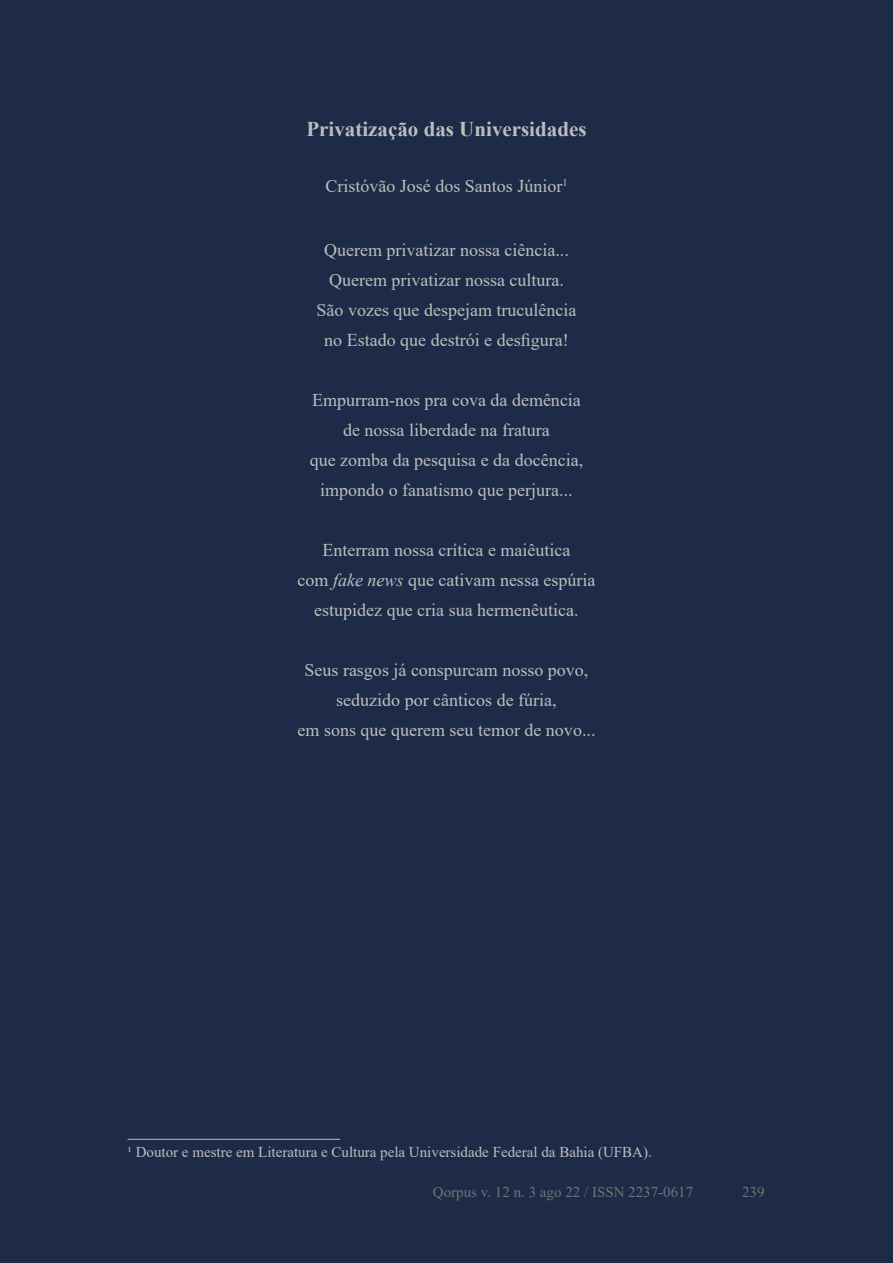
<style>
.page{position:relative;width:893px;height:1263px;background:#1d2b48}
.page>*{position:absolute;margin:0;border:0;box-sizing:border-box;transform-origin:0 0}
.titulo_capitulo{font:700 21px "Times New Roman";color:#bdbdbd}
.continuacao{font:18px "Times New Roman";color:#bdbdbd}
.local{font:18px "Times New Roman";color:#bdbdbd}
.rodape{font:15px "Times New Roman";color:#bdbdbd}
.t1{font:15px "Times New Roman";color:#737373}
.s1{font-style:italic}
</style>
<div class="page">
<hr style="left:128px;top:1139px;width:212px;height:1px;background:#bdbdbd">
<p class="titulo_capitulo" style="left:306px;top:114px;width:281px">Privatização das Universidades</p>
<p class="local" style="left:325px;top:173px;width:244px">Cristóvão José dos Santos Júnior<sup>1</sup></p>
<p class="continuacao" style="left:324px;top:238px;width:246px">Querem privatizar nossa ciência...</p>
<p class="continuacao" style="left:329px;top:268px;width:236px">Querem privatizar nossa cultura.</p>
<p class="continuacao" style="left:317px;top:298px;width:261px">São vozes que despejam truculência</p>
<p class="continuacao" style="left:324px;top:328px;width:246px">no Estado que destrói e desfigura!</p>
<p class="continuacao" style="left:312px;top:388px;width:270px">Empurram-nos pra cova da demência</p>
<p class="continuacao" style="left:343px;top:418px;width:208px">de nossa liberdade na fratura</p>
<p class="continuacao" style="left:310px;top:448px;width:275px">que zomba da pesquisa e da docência,</p>
<p class="continuacao" style="left:320px;top:478px;width:254px">impondo o fanatismo que perjura...</p>
<p class="continuacao" style="left:323px;top:538px;width:249px">Enterram nossa crítica e maiêutica</p>
<p class="continuacao" style="left:298px;top:568px;width:299px">com <span class="s1">fake news</span> que cativam nessa espúria</p>
<p class="continuacao" style="left:314px;top:598px;width:266px">estupidez que cria sua hermenêutica.</p>
<p class="continuacao" style="left:304px;top:658px;width:285px">Seus rasgos já conspurcam nosso povo,</p>
<p class="continuacao" style="left:336px;top:688px;width:222px">seduzido por cânticos de fúria,</p>
<p class="continuacao" style="left:297px;top:718px;width:299px">em sons que querem seu temor de novo...</p>
<p class="rodape" style="left:128px;top:1141px;width:526px">1 Doutor e mestre em Literatura e Cultura pela Universidade Federal da Bahia (UFBA).</p>
<p class="t1" style="left:433px;top:1181px;width:262px">Qorpus v. 12 n. 3 ago 22 / ISSN 2237-0617</p>
<p class="t1" style="left:742px;top:1181px;width:24px">239</p>
</div>
